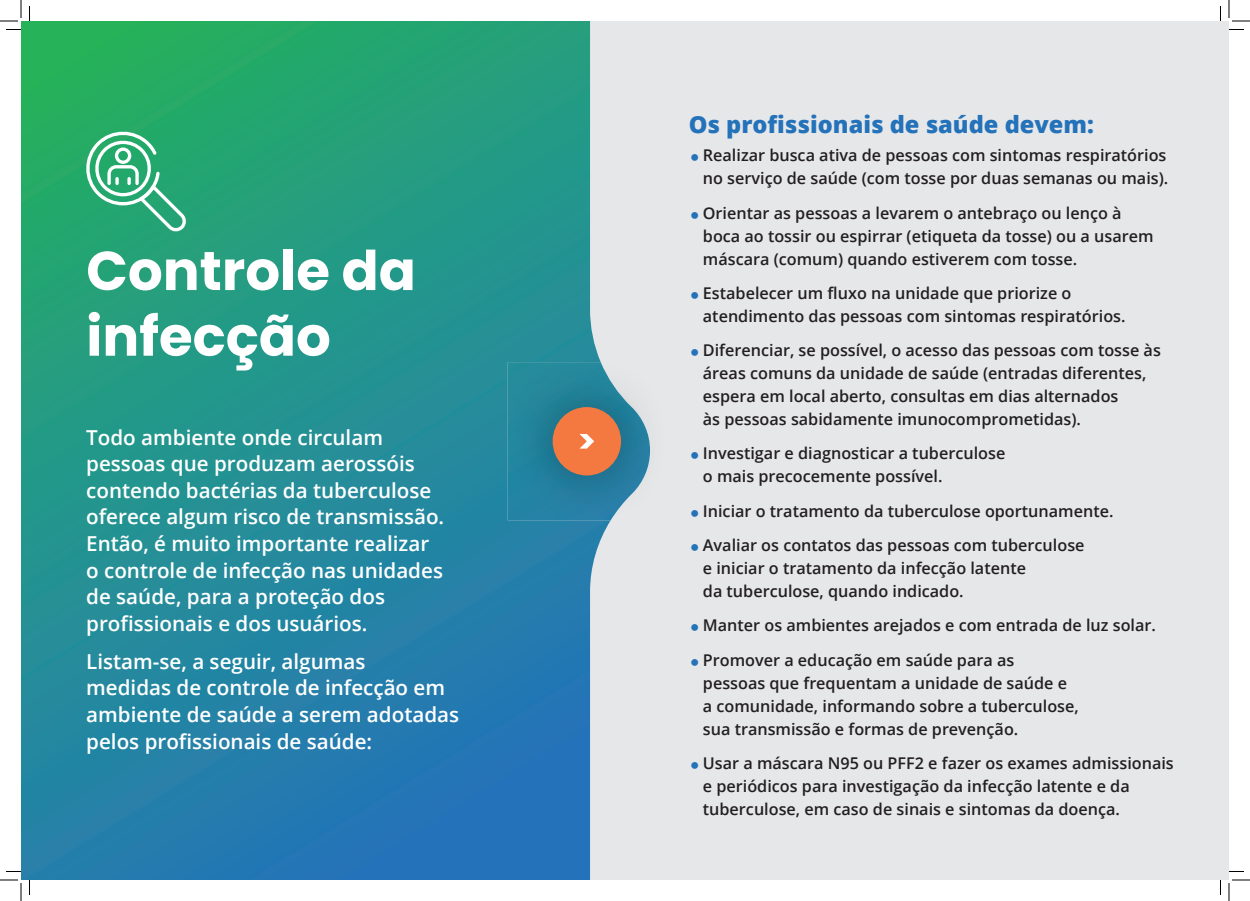
<style>
.page{position:relative;width:1250px;height:901px;background:#fff}
.page>*{position:absolute;margin:0;border:0;box-sizing:border-box;transform-origin:0 0}
.t1{font:700 54.7px/65.6px "Poppins";color:#fff}
.t2{font:800 23.6px "Open Sans";color:#2472ba}
.t3{font:600 20.6px/26.6px "Open Sans";color:#fff}
.t4{font:600 16.2px/23px "Open Sans";color:#231f20}
</style>
<div class="page">
<div style="left:21px;top:21px;width:1208px;height:859px;background:#e6e7e9"></div>
<svg style="left:21px;top:21px;width:589px;height:859px;background:#299195"></svg>
<img style="left:508px;top:362px;width:142px;height:158px">
<div style="left:552px;top:407px;width:69px;height:68px;background:#f47940;border-radius:50%"></div>
<svg style="left:579px;top:434px;width:15px;height:15px"></svg>
<svg style="left:83px;top:128px;width:104px;height:103px;background:#4bb687"></svg>
<svg style="left:6px;top:29px;width:15px;height:1px"></svg>
<svg style="left:1229px;top:29px;width:15px;height:1px"></svg>
<svg style="left:6px;top:871px;width:15px;height:1px"></svg>
<svg style="left:1229px;top:871px;width:15px;height:1px"></svg>
<svg style="left:29px;top:6px;width:1px;height:15px"></svg>
<svg style="left:29px;top:880px;width:1px;height:15px"></svg>
<svg style="left:1220px;top:6px;width:1px;height:15px"></svg>
<svg style="left:1220px;top:880px;width:1px;height:15px"></svg>
<svg style="left:0;top:0;width:22px;height:22px"></svg>
<svg style="left:0;top:879px;width:22px;height:22px"></svg>
<svg style="left:1228px;top:0;width:22px;height:22px"></svg>
<svg style="left:1228px;top:879px;width:22px;height:22px"></svg>
<h1 class="t1" style="left:86px;top:238px;width:331px">Controle da infecção</h1>
<p class="t3" style="left:86px;top:423px;width:359px">Todo ambiente onde circulam pessoas que produzam aerossóis contendo bactérias da tuberculose oferece algum risco de transmissão.<br>Então, é muito importante realizar o controle de infecção nas unidades de saúde, para a proteção dos profissionais e dos usuários.</p>
<p class="t3" style="left:86px;top:647px;width:374px">Listam-se , a seguir , algumas<br>medidas de controle de infecção em ambiente de saúde a serem adotadas pelos profissionais de saúde:</p>
<h2 class="t2" style="left:688px;top:106px;width:407px">Os profissionais de saúde devem:</h2>
<p class="t4" style="left:703px;top:144px;width:467px">Realizar busca ativa de pessoas com sintomas respiratórios no serviço de saúde (com tosse por duas semanas ou mais).</p>
<p class="t4" style="left:703px;top:201px;width:452px">Orientar as pessoas a levarem o antebraço ou lenço à boca ao tossir ou espirrar (etiqueta da tosse) ou a usarem máscara (comum) quando estiverem com tosse.</p>
<p class="t4" style="left:703px;top:281px;width:424px">Estabelecer um fluxo na unidade que priorize o atendimento das pessoas com sintomas respiratórios.</p>
<p class="t4" style="left:703px;top:338px;width:459px">Diferenciar, se possível, o acesso das pessoas com tosse às áreas comuns da unidade de saúde (entradas diferentes, espera em local aberto, consultas em dias alternados<br>às pessoas sabidamente imunocomprometidas).</p>
<p class="t4" style="left:703px;top:442px;width:304px">Investigar e diagnosticar a tuberculose o mais precocemente possível.</p>
<p class="t4" style="left:703px;top:493px;width:412px;line-height:34.3px">Iniciar o tratamento da tuberculose oportunamente.<br>Avaliar os contatos das pessoas com tuberculose</p>
<p class="t4" style="left:703px;top:556px;width:325px">e iniciar o tratamento da infecção latente da tuberculose, quando indicado.</p>
<p class="t4" style="left:703px;top:608px;width:454px;line-height:34.3px">Manter os ambientes arejados e com entrada de luz solar.<br>Promover a educação em saúde para as</p>
<p class="t4" style="left:703px;top:671px;width:377px">pessoas que frequentam a unidade de saúde e a comunidade, informando sobre a tuberculose, sua transmissão e formas de prevenção.</p>
<p class="t4" style="left:703px;top:751px;width:472px">Usar a máscara N95 ou PFF2 e fazer os exames admissionais e periódicos para investigação da infecção latente e da tuberculose, em caso de sinais e sintomas da doença.</p>
</div>
